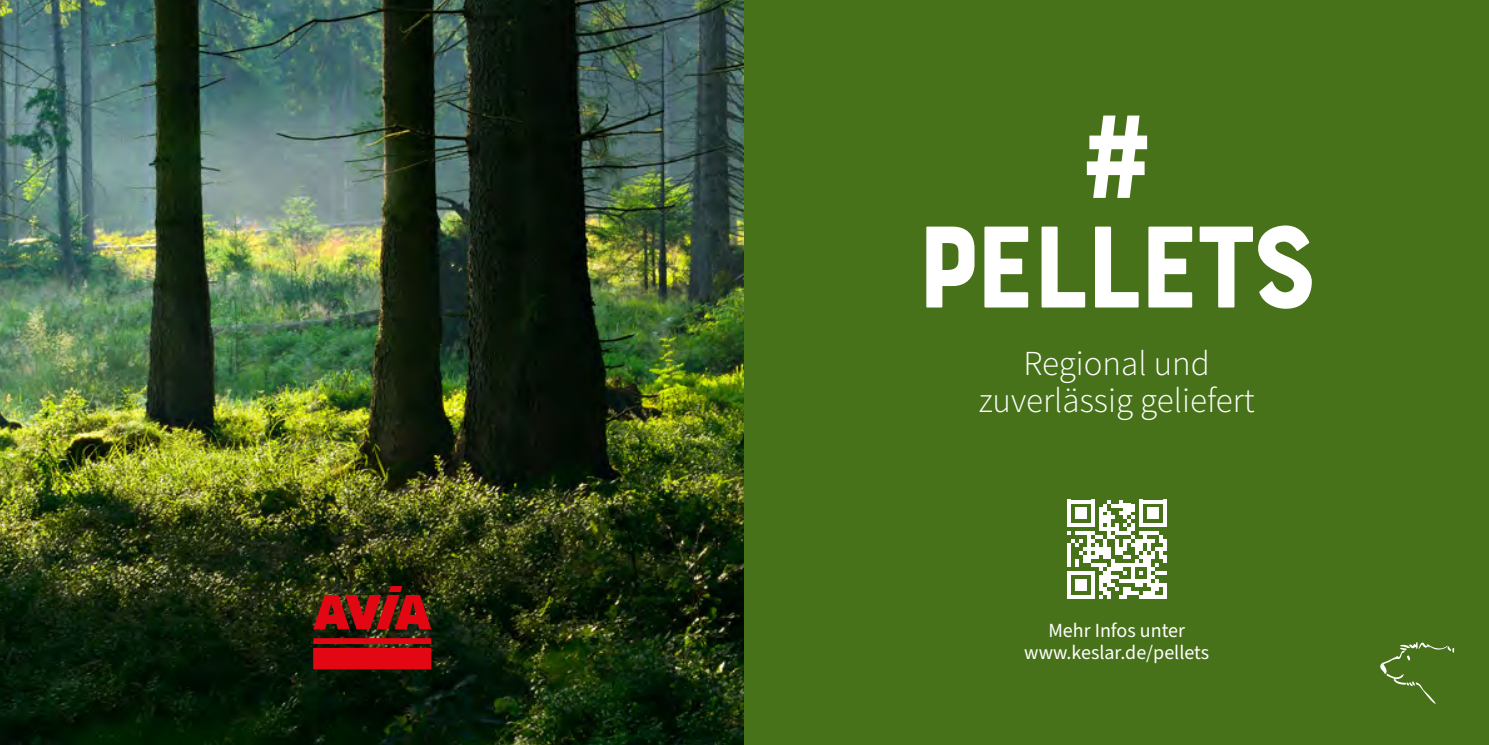
<style>
.page{position:relative;width:1489px;height:745px;background:#fff}
.page>*{position:absolute;margin:0;border:0;box-sizing:border-box;transform-origin:0 0}
.t1{font:900 126.5px "Source Sans Pro";color:#fff}
.t2{font:122.5px "Bourton Base";letter-spacing:-.06em;color:#fff}
.t3{font:300 35px/37.5px "Source Sans Pro";color:#fff;text-align:center}
.t4{font:20px/22.5px "Source Sans Pro";color:#fff;text-align:center}
</style>
<div class="page">
<img style="left:0;top:0;width:744px;height:744px">
<svg style="left:313px;top:585px;width:118px;height:84px;background:#941512"></svg>
<div style="left:744px;top:0;width:744px;height:744px;background:#487219"></div>
<svg style="left:1067px;top:499px;width:99px;height:99px"></svg>
<svg style="left:1380px;top:642px;width:73px;height:61px"></svg>
<h1 class="t1" style="left:1082px;top:68px;width:70px">#</h1>
<h2 class="t2" style="left:914px;top:191px;width:405px">PELLETS</h2>
<h3 class="t3" style="left:978px;top:344px;width:277px">Regional und zuverlässig geliefert</h3>
<p class="t4" style="left:1024px;top:619px;width:186px">Mehr Infos unter www.keslar.de/pellets</p>
</div>
